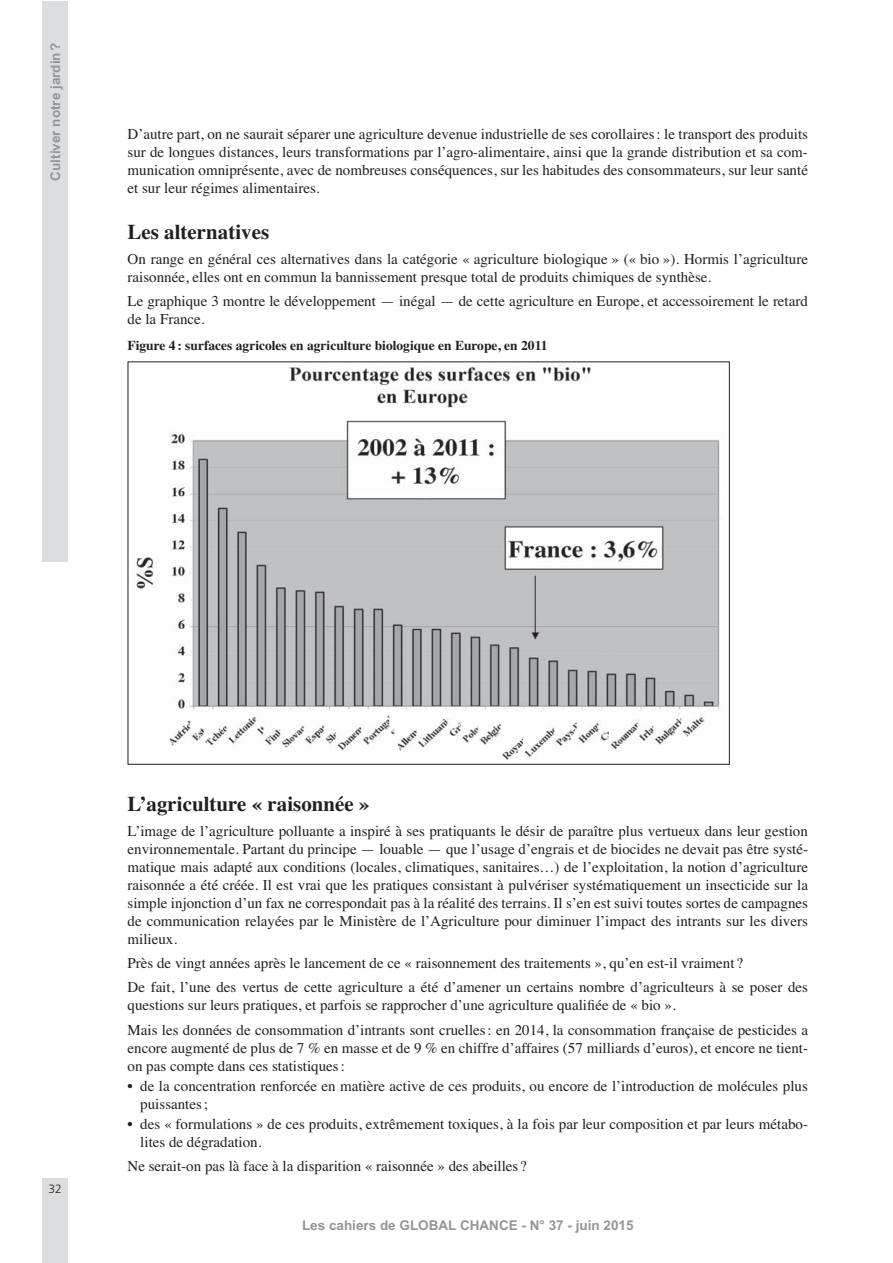
<style>
.page{position:relative;width:893px;height:1263px;background:#fff}
.page>*{position:absolute;margin:0;border:0;box-sizing:border-box;transform-origin:0 0}
.t1{font:700 21px "Times";color:#231f20}
.t2{font:15px/18px "Times";color:#231f20}
.t3{font:700 13.5px "Times";color:#231f20}
.t4{font:700 13.5px "Arial";color:#939598}
.t5{font:300 12px "Frutiger";color:#231f20}
</style>
<div class="page">
<div style="left:43px;top:1178px;width:25px;height:85px;background:#dcddde"></div>
<div style="left:43px;top:1px;width:25px;height:560px;background:#dcddde"></div>
<img style="left:136px;top:366px;width:584px;height:394px">
<p class="t4" style="left:47px;top:181px;width:140px;rotate:-90deg">Cultiver notre jardin ?</p>
<p class="t2" style="left:128px;top:123px;width:682px;text-align:justify">D’autre part, on ne saurait séparer une agriculture devenue industrielle de ses corollaires : le transport des produits sur de longues distances, leurs transformations par l’agro-alimentaire, ainsi que la grande distribution et sa com&shy;munication omniprésente, avec de nombreuses conséquences, sur les habitudes des consommateurs, sur leur santé et sur leur régimes alimentaires.</p>
<h1 class="t1" style="left:128px;top:212px;width:143px">Les alternatives</h1>
<p class="t2" style="left:128px;top:248px;width:682px">On range en général ces alternatives dans la catégorie « agriculture biologique » (« bio »). Hormis l’agriculture raisonnée, elles ont en commun la bannissement presque total de produits chimiques de synthèse.</p>
<p class="t2" style="left:128px;top:291px;width:682px">Le graphique 3 montre le développement — inégal — de cette agriculture en Europe, et accessoirement le retard de la France.</p>
<p class="t3" style="left:128px;top:332px;width:421px">Figure 4 : surfaces agricoles en agriculture biologique en Europe, en 2011</p>
<p class="t5" style="left:49px;top:1182px;width:15px">32</p>
<h1 class="t1" style="left:128px;top:784px;width:244px">L’agriculture « raisonnée »</h1>
<p class="t2" style="left:128px;top:820px;width:682px;text-align:justify">L’image de l’agriculture polluante a inspiré à ses pratiquants le désir de paraître plus vertueux dans leur gestion environnementale. Partant du principe — louable — que l’usage d’engrais et de biocides ne devait pas être systé&shy;matique mais adapté aux conditions (locales, climatiques, sanitaires…) de l’exploitation, la notion d’agriculture raisonnée a été créée. Il est vrai que les pratiques consistant à pulvériser systématiquement un insecticide sur la simple injonction d’un fax ne correspondait pas à la réalité des terrains. Il s’en est suivi toutes sortes de campagnes de communication relayées par le Ministère de l’Agriculture pour diminuer l’impact des intrants sur les divers milieux.</p>
<p class="t2" style="left:128px;top:949px;width:682px;line-height:24.5px">Près de vingt années après le lancement de ce « raisonnement des traitements », qu’en est-il vraiment ?<br>De fait, l’une des vertus de cette agriculture a été d’amener un certains nombre d’agriculteurs à se poser des</p>
<p class="t2" style="left:128px;top:992px;width:682px;line-height:24.5px">questions sur leurs pratiques, et parfois se rapprocher d’une agriculture qualifiée de « bio ».<br>Mais les données de consommation d’intrants sont cruelles : en 2014, la consommation française de pesticides a</p>
<p class="t2" style="left:128px;top:1037px;width:682px">encore augmenté de plus de 7 % en masse et de 9 % en chiffre d’affaires (57 milliards d’euros), et encore ne tient&shy;on pas compte dans ces statistiques :</p>
<p class="t2" style="left:140px;top:1075px;width:669px;text-indent:-13px">• de la concentration renforcée en matière active de ces produits, ou encore de l’introduction de molécules plus puissantes ;</p>
<p class="t2" style="left:140px;top:1113px;width:669px;text-indent:-13px">• des « formulations » de ces produits, extrêmement toxiques, à la fois par leur composition et par leurs métabo&shy;lites de dégradation.</p>
<p class="t2" style="left:128px;top:1156px;width:401px">Ne serait-on pas là face à la disparition « raisonnée » des abeilles ?</p>
<p class="t4" style="left:302px;top:1217px;width:333px">Les cahiers de GLOBAL CHANCE - N° 37 - juin 2015</p>
</div>
